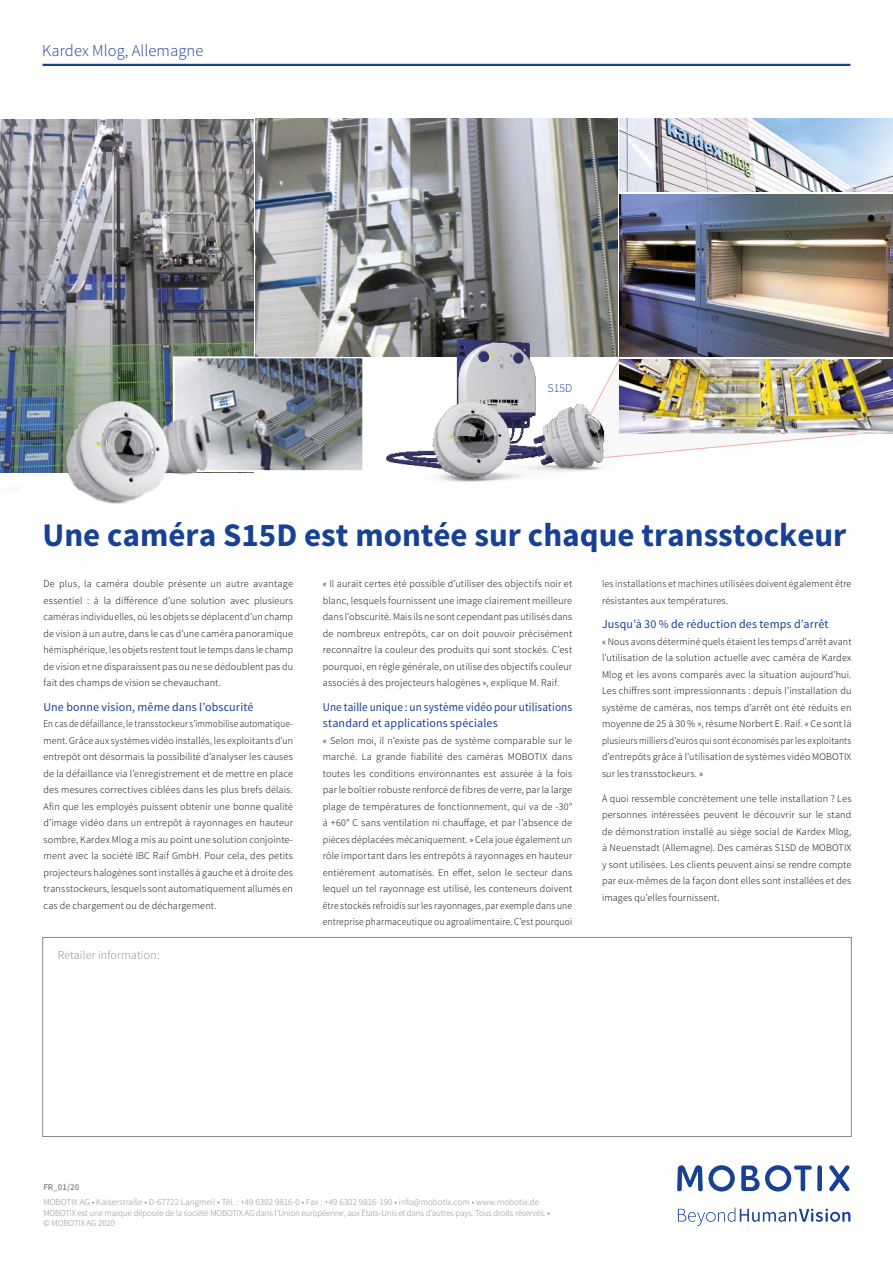
<style>
.page{position:relative;width:893px;height:1263px;background:#fff}
.page>*{position:absolute;margin:0;border:0;box-sizing:border-box;transform-origin:0 0}
._01_Header_Source_Sa{font:700 33px "Source Sans Pro";color:#164194}
.PageHeadline{font:300 16.5px "Source Sans Pro";letter-spacing:.005em;color:#164194}
._02_Body_Text{font:12px/16.5px "Source Sans Pro";letter-spacing:.01em;color:#164194;scale:.93 1}
._02_Body_Text-2{font:12px "Source Sans Pro";letter-spacing:.01em;color:#164194}
.BackPartnerHinweis{font:300 12px "Source Sans Pro";letter-spacing:.01em;color:#878787}
.TextPicNotes{font:300 12px "Source Sans Pro";color:#164194}
._02_Body_Text-3{font:300 10.2px/16.5px "Source Sans Pro";letter-spacing:.015em;color:#000;text-align:justify}
._02_Body_Text-4{font:300 10.2px/16.5px "Source Sans Pro";letter-spacing:.015em;color:#000;text-align:justify;scale:.9 1}
.Disclaimer{font:300 9px/10.5px "Source Sans Pro";letter-spacing:-.01em;color:#878787}
.Disclaimer-2{font:300 9px "Source Sans Pro";letter-spacing:.01em;color:#878787}
.DisclaimerTitle{font:600 9px "Source Sans Pro";color:#878787}
</style>
<div class="page">
<hr style="left:43px;top:64px;width:807px;height:2px;background:#164194">
<div style="left:43px;top:937px;width:808px;height:200px;border:1px solid #878787"></div>
<div style="left:817px;top:1165px;width:5px;height:26px;background:#164194;border-radius:2px"></div>
<svg style="left:829px;top:1165px;width:20px;height:26px"></svg>
<svg style="left:677px;top:1165px;width:58px;height:26px"></svg>
<svg style="left:741px;top:1165px;width:71px;height:26px"></svg>
<svg style="left:678px;top:1207px;width:172px;height:19px"></svg>
<img style="left:0;top:119px;width:253px;height:267px">
<img style="left:176px;top:359px;width:185px;height:110px">
<div style="left:173px;top:356px;width:191px;height:116px;border:2px solid #fff"></div>
<img style="left:256px;top:119px;width:361px;height:237px">
<img style="left:620px;top:118px;width:273px;height:73px">
<img style="left:620px;top:194px;width:273px;height:162px">
<img style="left:0;top:386px;width:222px;height:118px">
<svg style="left:616px;top:358px;width:244px;height:99px"></svg>
<img style="left:620px;top:359px;width:273px;height:75px">
<img style="left:379px;top:335px;width:237px;height:147px">
<p class="PageHeadline" style="left:42px;top:40px;width:163px">Kardex Mlog, Allemagne</p>
<p class="TextPicNotes" style="left:548px;top:381px;width:26px">S15D</p>
<p class="_01_Header_Source_Sa" style="left:43px;top:514px;width:805px">Une caméra S15D est montée sur chaque transstockeur</p>
<p class="_02_Body_Text-3" style="left:44px;top:575px;width:251px">De plus, la caméra double présente un autre avantage essentiel : à la différence d’une solution avec plusieurs caméras individuelles, où les objets se déplacent d’un champ de vision à un autre, dans le cas d’une caméra panoramique hémisphérique, les objets restent tout le temps dans le champ de vision et ne disparaissent pas ou ne se dédoublent pas du fait des champs de vision se chevauchant.</p>
<p class="_02_Body_Text-2" style="left:44px;top:699px;width:211px">Une bonne vision, même dans l’obscurité</p>
<p class="_02_Body_Text-4" style="left:44px;top:716px;width:279px">En cas de défaillance, le transstockeur s’immobilise automatique&shy;ment. Grâce aux systèmes vidéo installés, les exploitants d’un entrepôt ont désormais la possibilité d’analyser les causes de la défaillance via l’enregistrement et de mettre en place des mesures correctives ciblées dans les plus brefs délais.<br>Afin que les employés puissent obtenir une bonne qualité d’image vidéo dans un entrepôt à rayonnages en hauteur sombre, Kardex Mlog a mis au point une solution conjointe&shy;ment avec la société IBC Raif GmbH. Pour cela, des petits projecteurs halogènes sont installés à gauche et à droite des transstockeurs, lesquels sont automatiquement allumés en cas de chargement ou de déchargement.</p>
<p class="_02_Body_Text-3" style="left:323px;top:575px;width:251px">« Il aurait certes été possible d’utiliser des objectifs noir et blanc, lesquels fournissent une image clairement meilleure dans l’obscurité. Mais ils ne sont cependant pas utilisés dans de nombreux entrepôts, car on doit pouvoir précisément reconnaître la couleur des produits qui sont stockés. C’est pourquoi, en règle générale, on utilise des objectifs couleur associés à des projecteurs halogènes », explique M. Raif.</p>
<p class="_02_Body_Text" style="left:323px;top:699px;width:270px">Une taille unique : un système vidéo pour utilisations standard et applications spéciales</p>
<p class="_02_Body_Text-3" style="left:323px;top:732px;width:251px">« Selon moi, il n’existe pas de système comparable sur le marché. La grande fiabilité des caméras MOBOTIX dans toutes les conditions environnantes est assurée à la fois par le boîtier robuste renforcé de fibres de verre, par la large plage de températures de fonctionnement, qui va de -30° à +60° C sans ventilation ni chauffage, et par l’absence de pièces déplacées mécaniquement. » Cela joue également un rôle important dans les entrepôts à rayonnages en hauteur entièrement automatisés. En effet, selon le secteur dans lequel un tel rayonnage est utilisé, les conteneurs doivent être stockés refroidis sur les rayonnages, par exemple dans une entreprise pharmaceutique ou agroalimentaire. C’est pourquoi</p>
<p class="_02_Body_Text-3" style="left:602px;top:575px;width:251px">les installations et machines utilisées doivent également être résistantes aux températures.</p>
<p class="_02_Body_Text-2" style="left:602px;top:617px;width:228px">Jusqu’à 30 % de réduction des temps d’arrêt</p>
<p class="_02_Body_Text-3" style="left:602px;top:633px;width:251px">« Nous avons déterminé quels étaient les temps d’arrêt avant l’utilisation de la solution actuelle avec caméra de Kardex Mlog et les avons comparés avec la situation aujourd’hui.<br>Les chiffres sont impressionnants : depuis l’installation du système de caméras, nos temps d’arrêt ont été réduits en moyenne de 25 à 30 % », résume Norbert E. Raif. « Ce sont là plusieurs milliers d’euros qui sont économisés par les exploitants d’entrepôts grâce à l’utilisation de systèmes vidéo MOBOTIX sur les transstockeurs. »</p>
<p class="_02_Body_Text-3" style="left:602px;top:790px;width:251px">À quoi ressemble concrètement une telle installation ? Les personnes intéressées peuvent le découvrir sur le stand de démonstration installé au siège social de Kardex Mlog, à Neuenstadt (Allemagne). Des caméras S15D de MOBOTIX y sont utilisées. Les clients peuvent ainsi se rendre compte par eux-mêmes de la façon dont elles sont installées et des images qu’elles fournissent.</p>
<p class="BackPartnerHinweis" style="left:58px;top:948px;width:103px">Retailer information:</p>
<p class="DisclaimerTitle" style="left:43px;top:1181px;width:37px">FR_01/20</p>
<p class="Disclaimer-2" style="left:43px;top:1196px;width:497px">MOBOTIX AG • Kaiserstraße • D-67722 Langmeil • Tél. : +49 6302 9816-0 • Fax : +49 6302 9816-190 • info@mobotix.com • www.mobotix.de</p>
<p class="Disclaimer" style="left:43px;top:1207px;width:508px">MOBOTIX est une marque déposée de la société MOBOTIX AG dans l’Union européenne, aux États-Unis et dans d’autres pays. Tous droits réservés. • © MOBOTIX AG 2020</p>
</div>
